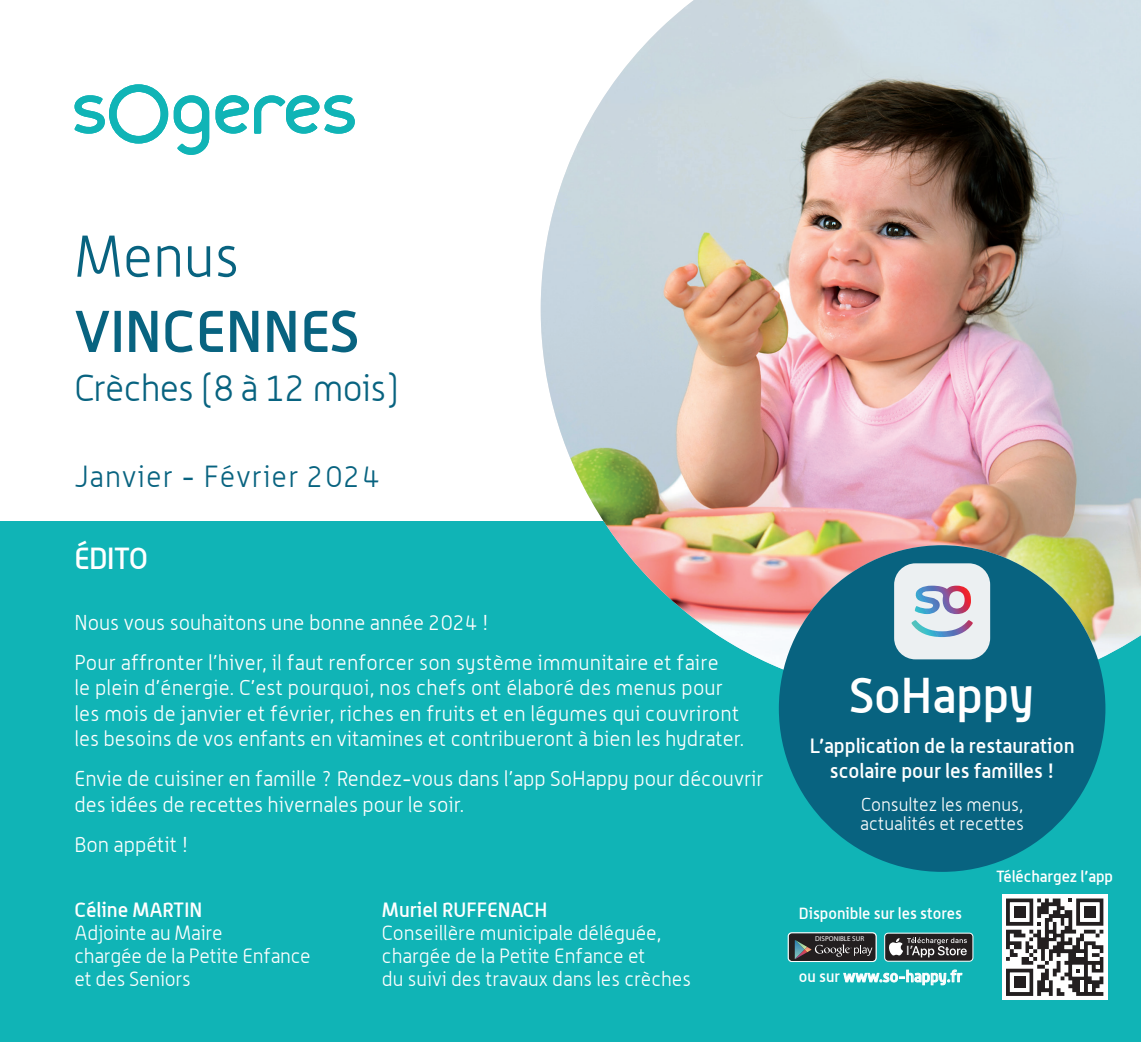
<style>
.page{position:relative;width:1141px;height:1042px;background:#fff}
.page>*{position:absolute;margin:0;border:0;box-sizing:border-box;transform-origin:0 0}
.t1{font:500 57.75px "Alwyn";color:#086380}
.t2{font:300 57.75px "Alwyn";color:#086380}
.t3{font:500 49px "Alwyn";color:#fff}
.t4{font:300 36.75px "Alwyn";letter-spacing:-.02em;color:#086380}
.t5{font:300 29.75px "Alwyn";letter-spacing:.04em;color:#086380}
.t6{font:500 29.75px "Alwyn";letter-spacing:-.02em;color:#fff}
.t7{font:300 21px/25.4px "Alwyn";color:#fff}
.t8{font:300 20.12px/22.8px "Alwyn";color:#fff}
.t9{font:500 20.12px/24.5px "Alwyn";color:#fff;text-align:center}
.t10{font:300 18.38px/19.2px "Alwyn";color:#fff}
.t11{font:500 15.75px "Alwyn";color:#fff}
.t12{font:12.78px "Univers";color:#fff}
.t13{font:7.17px "Myriad Pro";color:#fff}
</style>
<div class="page">
<div style="left:0;top:521px;width:1141px;height:521px;background:#10b4b6"></div>
<svg style="left:174px;top:95px;width:35px;height:60px"></svg>
<svg style="left:74px;top:84px;width:94px;height:60px"></svg>
<svg style="left:216px;top:95px;width:139px;height:39px"></svg>
<img style="left:541px;top:0;width:600px;height:669px">
<svg style="left:885px;top:933px;width:88px;height:28px;background:#524f50"></svg>
<div style="left:884px;top:933px;width:89px;height:28px;border:1px solid #fff;border-radius:4px"></div>
<svg style="left:788px;top:932px;width:87px;height:29px;background:#373537"></svg>
<div style="left:788px;top:932px;width:89px;height:30px;border:1px solid #fff;border-radius:4px"></div>
<div style="left:1002px;top:894px;width:105px;height:106px;background:#fff"></div>
<svg style="left:1006px;top:898px;width:97px;height:98px"></svg>
<div style="left:1014px;top:906px;width:11px;height:12px;background:#231f20"></div>
<div style="left:1084px;top:906px;width:12px;height:12px;background:#231f20"></div>
<div style="left:1014px;top:976px;width:11px;height:12px;background:#231f20"></div>
<div style="left:779px;top:545px;width:326px;height:327px;background:#086380;border-radius:50%"></div>
<div style="left:894px;top:563px;width:96px;height:96px;background:#ecf0f2;border-radius:21px"></div>
<svg style="left:912px;top:586px;width:61px;height:51px"></svg>
<h1 class="t2" style="left:74px;top:223px;width:166px">Menus</h1>
<h1 class="t1" style="left:74px;top:296px;width:286px">VINCENNES</h1>
<h3 class="t4" style="left:74px;top:367px;width:326px">Crèches (8 à 12 mois)</h3>
<h3 class="t5" style="left:74px;top:459px;width:307px">Janvier - Février 2024</h3>
<h3 class="t6" style="left:75px;top:541px;width:75px">ÉDITO</h3>
<p class="t7" style="left:74px;top:602px;width:646px;line-height:40.2px">Nous vous souhaitons une bonne année 2024 !<br>Pour affronter l’hiver, il faut renforcer son système immunitaire et faire</p>
<p class="t7" style="left:74px;top:675px;width:671px">le plein d’énergie. C’est pourquoi, nos chefs ont élaboré des menus pour les mois de janvier et février, riches en fruits et en légumes qui couvriront les besoins de vos enfants en vitamines et contribueront à bien les hydrater.</p>
<p class="t7" style="left:74px;top:766px;width:691px">Envie de cuisiner en famille ? Rendez-vous dans l’app SoHappy pour découvrir des idées de recettes hivernales pour le soir.</p>
<p class="t7" style="left:74px;top:831px;width:116px">Bon appétit !</p>
<p class="t9" style="left:74px;top:897px;width:129px">Céline MARTIN</p>
<p class="t8" style="left:74px;top:921px;width:238px">Adjointe au Maire<br>chargée de la Petite Enfance et des Seniors</p>
<p class="t9" style="left:382px;top:897px;width:167px">Muriel RUFFENACH</p>
<p class="t8" style="left:382px;top:921px;width:311px">Conseillère municipale déléguée, chargée de la Petite Enfance et<br>du suivi des travaux dans les crèches</p>
<h2 class="t3" style="left:850px;top:666px;width:186px">SoHappy</h2>
<p class="t9" style="left:810px;top:733px;width:266px">L’application de la restauration scolaire pour les familles !</p>
<p class="t10" style="left:860px;top:794px;width:165px">Consultez les menus, actualités et recettes</p>
<p class="t11" style="left:799px;top:904px;width:165px">Disponible sur les stores</p>
<p class="t13" style="left:815px;top:934px;width:50px">DISPONIBLE SUR</p>
<p class="t12" style="left:906px;top:942px;width:9px">l’</p>
<p class="t11" style="left:799px;top:966px;width:165px">ou sur www.so-happy.fr</p>
<p class="t11" style="left:996px;top:867px;width:118px">Téléchargez l’app</p>
</div>
